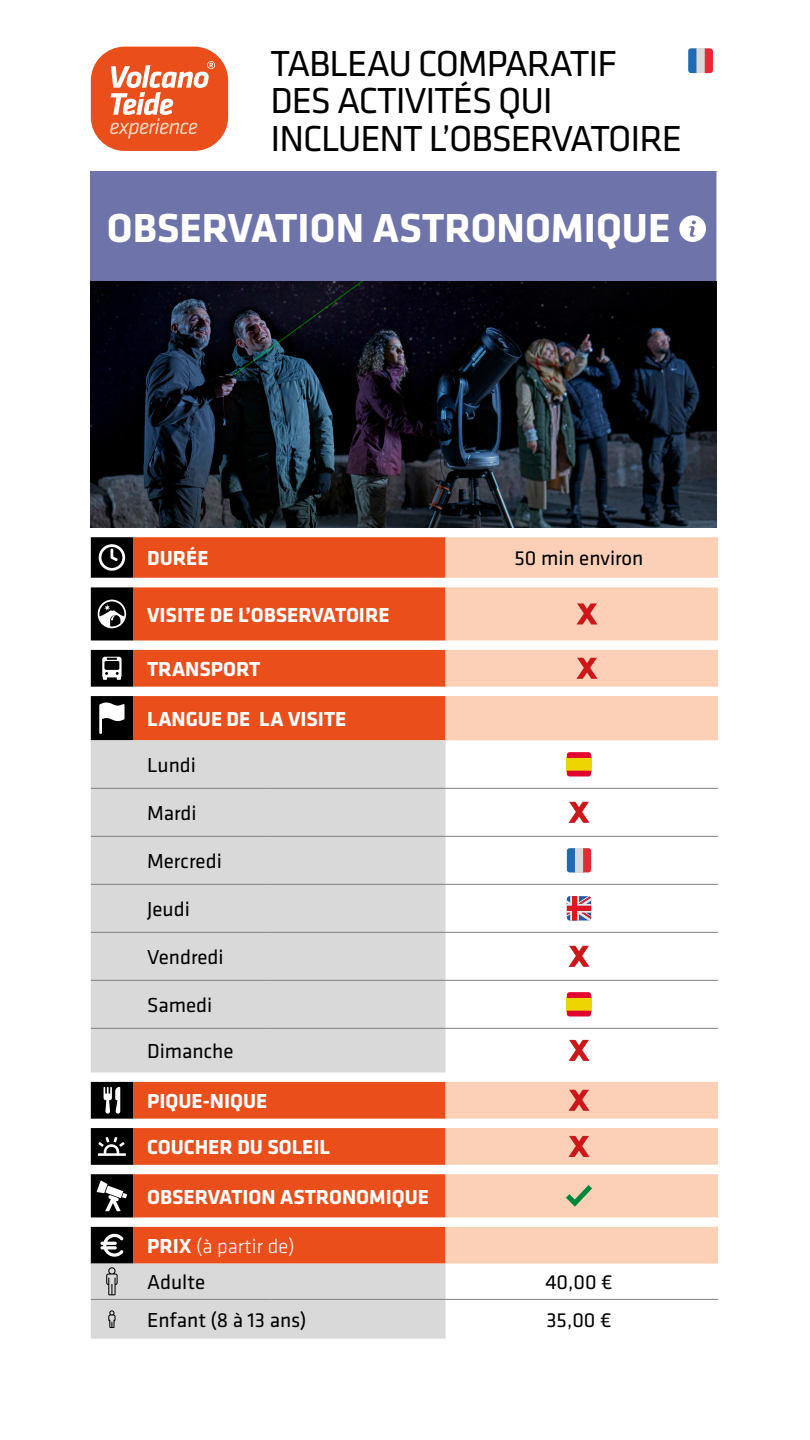
<style>
.page{position:relative;width:810px;height:1440px;background:#fff}
.page>*{position:absolute;margin:0;border:0;box-sizing:border-box;transform-origin:0 0}
.t1{font:700 42px "Klavika";color:#fff}
.t2{font:37.5px/37.5px "Klavika";letter-spacing:-.03em;color:#000}
.t3{font:700 21px/46.1px "Klavika";color:#fff}
.t4{font:21px/46px "Klavika";color:#000}
.t5{font:300 20.77px "Klavika";color:#fff}
.s1{font-weight:700;font-size:21px}
</style>
<div class="page">
<div style="left:91px;top:171px;width:627px;height:110px;background:#6e74aa"></div>
<svg style="left:133px;top:537px;width:313px;height:203px;background:#ec673b"></svg>
<svg style="left:446px;top:537px;width:272px;height:727px"></svg>
<svg style="left:91px;top:740px;width:355px;height:599px;background:#dfb7aa"></svg>
<svg style="left:716px;top:171px;width:2px;height:110px"></svg>
<svg style="left:716px;top:281px;width:1px;height:246px"></svg>
<hr style="left:91px;top:1299px;width:42px;height:1px;background:#808080">
<hr style="left:133px;top:1299px;width:138px;height:1px;background:#808080">
<hr style="left:271px;top:1299px;width:175px;height:1px;background:#808080">
<hr style="left:446px;top:1299px;width:272px;height:1px;background:#808080">
<hr style="left:133px;top:788px;width:138px;height:1px;background:#808080">
<hr style="left:271px;top:788px;width:175px;height:1px;background:#808080">
<hr style="left:446px;top:788px;width:272px;height:1px;background:#808080">
<hr style="left:133px;top:836px;width:138px;height:1px;background:#808080">
<hr style="left:271px;top:836px;width:175px;height:1px;background:#808080">
<hr style="left:446px;top:836px;width:272px;height:1px;background:#808080">
<hr style="left:133px;top:884px;width:138px;height:1px;background:#808080">
<hr style="left:271px;top:884px;width:175px;height:1px;background:#808080">
<hr style="left:446px;top:884px;width:272px;height:1px;background:#808080">
<hr style="left:133px;top:932px;width:138px;height:1px;background:#808080">
<hr style="left:271px;top:932px;width:175px;height:1px;background:#808080">
<hr style="left:446px;top:932px;width:272px;height:1px;background:#808080">
<hr style="left:133px;top:980px;width:138px;height:1px;background:#808080">
<hr style="left:271px;top:980px;width:175px;height:1px;background:#808080">
<hr style="left:446px;top:980px;width:272px;height:1px;background:#808080">
<hr style="left:133px;top:1028px;width:138px;height:1px;background:#808080">
<hr style="left:271px;top:1028px;width:175px;height:1px;background:#808080">
<hr style="left:446px;top:1028px;width:272px;height:1px;background:#808080">
<svg style="left:679px;top:215px;width:27px;height:27px"></svg>
<svg style="left:576px;top:603px;width:22px;height:21px"></svg>
<svg style="left:576px;top:658px;width:22px;height:21px"></svg>
<svg style="left:565px;top:750px;width:28px;height:28px"></svg>
<div style="left:567px;top:758px;width:24px;height:13px;background:#ecd500"></div>
<svg style="left:567px;top:752px;width:24px;height:6px"></svg>
<svg style="left:567px;top:771px;width:24px;height:6px"></svg>
<svg style="left:568px;top:802px;width:22px;height:21px"></svg>
<svg style="left:565px;top:846px;width:28px;height:28px"></svg>
<div style="left:574px;top:848px;width:10px;height:24px;background:#d9d9d9"></div>
<svg style="left:567px;top:848px;width:8px;height:24px"></svg>
<svg style="left:583px;top:848px;width:8px;height:24px"></svg>
<svg style="left:565px;top:894px;width:28px;height:28px"></svg>
<svg style="left:567px;top:896px;width:24px;height:25px"></svg>
<svg style="left:568px;top:946px;width:22px;height:21px"></svg>
<svg style="left:565px;top:990px;width:28px;height:28px"></svg>
<div style="left:567px;top:998px;width:24px;height:13px;background:#ecd500"></div>
<svg style="left:567px;top:992px;width:24px;height:6px"></svg>
<svg style="left:567px;top:1011px;width:24px;height:6px"></svg>
<svg style="left:568px;top:1040px;width:22px;height:21px"></svg>
<svg style="left:568px;top:1090px;width:22px;height:21px"></svg>
<svg style="left:568px;top:1136px;width:22px;height:21px"></svg>
<svg style="left:566px;top:1185px;width:26px;height:22px"></svg>
<svg style="left:91px;top:537px;width:42px;height:758px;background:#8e8e8e"></svg>
<svg style="left:108px;top:1310px;width:8px;height:18px"></svg>
<div style="left:91px;top:47px;width:137px;height:104px;background:#e94e1b;border-radius:34px"></div>
<svg style="left:110px;top:61px;width:105px;height:78px"></svg>
<div style="left:696px;top:48px;width:10px;height:25px;background:#d9d9d9"></div>
<svg style="left:688px;top:48px;width:8px;height:25px"></svg>
<svg style="left:705px;top:48px;width:8px;height:25px"></svg>
<img style="left:91px;top:281px;width:625px;height:246px">
<h2 class="t2" style="left:271px;top:45px;width:413px">TABLEAU COMPARATIF<br>DES ACTIVITÉS QUI<br>INCLUENT L’OBSERVATOIRE</h2>
<h1 class="t1" style="left:107px;top:205px;width:565px">OBSERVATION ASTRONOMIQUE</h1>
<p class="t3" style="left:147px;top:536px;width:63px">DURÉE</p>
<p class="t4" style="left:515px;top:536px;width:130px">50 min environ</p>
<p class="t3" style="left:147px;top:592px;width:244px">VISITE DE L’OBSERVATOIRE</p>
<p class="t3" style="left:147px;top:647px;width:115px">TRANSPORT</p>
<p class="t3" style="left:147px;top:696px;width:201px">LANGUE DE LA VISITE</p>
<p class="t4" style="left:147px;top:743px;width:50px">Lundi</p>
<p class="t4" style="left:147px;top:791px;width:51px">Mardi</p>
<p class="t4" style="left:147px;top:839px;width:76px">Mercredi</p>
<p class="t4" style="left:147px;top:887px;width:44px">Jeudi</p>
<p class="t4" style="left:147px;top:935px;width:78px">Vendredi</p>
<p class="t4" style="left:147px;top:983px;width:88px">Samedi<br>Dimanche</p>
<p class="t3" style="left:147px;top:1079px;width:184px">PIQUE-NIQUE<br>COUCHER DU SOLEIL</p>
<p class="t3" style="left:147px;top:1174px;width:283px">OBSERVATION ASTRONOMIQUE</p>
<p class="t5" style="left:147px;top:1235px;width:149px"><span class="s1">PRIX</span> (à partir de)</p>
<p class="t4" style="left:147px;top:1260px;width:60px">Adulte</p>
<p class="t4" style="left:545px;top:1260px;width:69px">40,00 €</p>
<p class="t4" style="left:147px;top:1297px;width:161px">Enfant (8 à 13 ans)</p>
<p class="t4" style="left:547px;top:1297px;width:66px">35,00 €</p>
</div>
